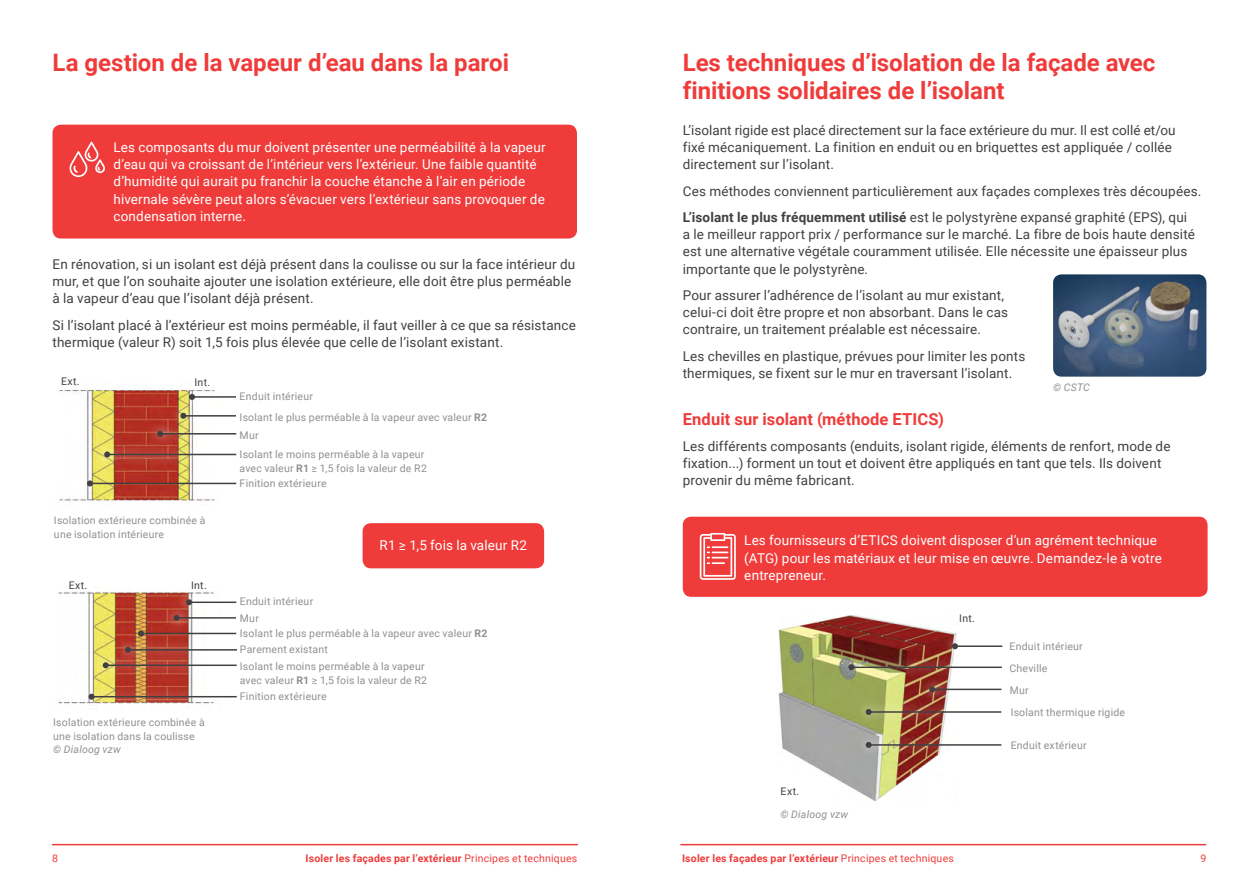
<style>
.page{position:relative;width:1259px;height:893px;background:#fff}
.page>*{position:absolute;margin:0;border:0;box-sizing:border-box;transform-origin:0 0}
.t1{font:700 24px/28.8px "Roboto";color:#ef3b3a}
.t2{font:700 16.5px "Roboto";letter-spacing:.005em;color:#ef3b3a}
.t3{font:13.5px/17.2px "Roboto";letter-spacing:.01em;color:#414042}
.t4{font:13.5px/17.2px "Roboto";letter-spacing:.01em;color:#fff}
.t5{font:10.5px/13.5px "Roboto";letter-spacing:.02em;color:#909092}
.t6{font:700 10.5px "Roboto";letter-spacing:.02em;color:#ef3b3a}
.t7{font:italic 10.5px "Roboto";letter-spacing:.02em;color:#909092}
.t8{font:10.5px "Roboto";letter-spacing:.035em;color:#414042}
.t9{font:10.5px "Roboto";color:#ef3b3a}
.s1{font-weight:700}
.s2{font-weight:400}
</style>
<div class="page">
<hr style="left:52px;top:844px;width:525px;height:1px;background:#ef3b3a">
<hr style="left:681px;top:844px;width:524px;height:1px;background:#ef3b3a">
<div style="left:362px;top:523px;width:182px;height:45px;background:#ef3b3a;border-radius:9px"></div>
<img style="left:58px;top:388px;width:164px;height:115px">
<div style="left:179px;top:385px;width:66px;height:24px;background:#fff;opacity:.75"></div>
<hr style="left:192px;top:396px;width:44px;height:2px;background:#414042">
<svg style="left:189px;top:394px;width:6px;height:6px"></svg>
<div style="left:147px;top:422px;width:98px;height:24px;background:#fff;opacity:.75"></div>
<hr style="left:160px;top:433px;width:76px;height:1px;background:#414042">
<svg style="left:157px;top:431px;width:6px;height:6px"></svg>
<div style="left:171px;top:404px;width:74px;height:24px;background:#fff;opacity:.75"></div>
<hr style="left:183px;top:415px;width:53px;height:2px;background:#414042">
<svg style="left:180px;top:413px;width:6px;height:6px"></svg>
<div style="left:95px;top:442px;width:150px;height:25px;background:#fff;opacity:.75"></div>
<hr style="left:107px;top:454px;width:129px;height:1px;background:#414042">
<svg style="left:104px;top:451px;width:6px;height:6px"></svg>
<hr style="left:90px;top:483px;width:146px;height:1px;background:#414042">
<svg style="left:87px;top:480px;width:6px;height:6px"></svg>
<img style="left:58px;top:591px;width:164px;height:113px">
<div style="left:177px;top:590px;width:68px;height:25px;background:#fff;opacity:.75"></div>
<hr style="left:189px;top:601px;width:47px;height:2px;background:#414042">
<svg style="left:186px;top:599px;width:6px;height:6px"></svg>
<div style="left:165px;top:606px;width:80px;height:24px;background:#fff;opacity:.75"></div>
<hr style="left:176px;top:617px;width:60px;height:2px;background:#414042">
<svg style="left:173px;top:615px;width:6px;height:6px"></svg>
<div style="left:116px;top:638px;width:130px;height:24px;background:#fff;opacity:.75"></div>
<hr style="left:128px;top:649px;width:109px;height:2px;background:#414042">
<svg style="left:125px;top:647px;width:6px;height:6px"></svg>
<div style="left:93px;top:653px;width:152px;height:25px;background:#fff;opacity:.75"></div>
<hr style="left:106px;top:664px;width:131px;height:2px;background:#414042">
<svg style="left:103px;top:662px;width:6px;height:6px"></svg>
<div style="left:79px;top:685px;width:167px;height:24px;background:#fff;opacity:.75"></div>
<hr style="left:91px;top:696px;width:146px;height:1px;background:#414042">
<svg style="left:88px;top:694px;width:6px;height:6px"></svg>
<hr style="left:141px;top:633px;width:95px;height:1px;background:#414042">
<svg style="left:138px;top:630px;width:6px;height:6px"></svg>
<div style="left:683px;top:517px;width:524px;height:80px;background:#ef3b3a;border-radius:9px"></div>
<svg style="left:700px;top:533px;width:36px;height:47px"></svg>
<img style="left:778px;top:615px;width:179px;height:186px">
<div style="left:943px;top:634px;width:68px;height:25px;background:#fff;opacity:.75"></div>
<hr style="left:955px;top:645px;width:47px;height:2px;background:#414042">
<svg style="left:952px;top:643px;width:6px;height:6px"></svg>
<div style="left:920px;top:677px;width:90px;height:25px;background:#fff;opacity:.75"></div>
<hr style="left:932px;top:689px;width:69px;height:1px;background:#414042">
<svg style="left:929px;top:686px;width:6px;height:6px"></svg>
<div style="left:856px;top:700px;width:154px;height:25px;background:#fff;opacity:.75"></div>
<hr style="left:868px;top:711px;width:133px;height:2px;background:#414042">
<svg style="left:865px;top:709px;width:6px;height:6px"></svg>
<div style="left:856px;top:733px;width:154px;height:24px;background:#fff;opacity:.75"></div>
<hr style="left:868px;top:744px;width:133px;height:2px;background:#414042">
<svg style="left:865px;top:742px;width:6px;height:6px"></svg>
<div style="left:53px;top:125px;width:524px;height:114px;background:#ef3b3a;border-radius:9px"></div>
<svg style="left:69px;top:142px;width:36px;height:35px"></svg>
<img style="left:1053px;top:274px;width:153px;height:103px">
<div style="left:839px;top:655px;width:171px;height:25px;background:#fff;opacity:.75"></div>
<hr style="left:851px;top:666px;width:151px;height:2px;background:#414042">
<svg style="left:848px;top:664px;width:6px;height:6px"></svg>
<h1 class="t1" style="left:52px;top:47px;width:458px">La gestion de la vapeur d’eau dans la paroi</h1>
<p class="t4" style="left:113px;top:138px;width:433px">Les composants du mur doivent présenter une perméabilité à la vapeur d’eau qui va croissant de l’intérieur vers l’extérieur. Une faible quantité d’humidité qui aurait pu franchir la couche étanche à l’air en période hivernale sévère peut alors s’évacuer vers l’extérieur sans provoquer de condensation interne.</p>
<p class="t3" style="left:52px;top:255px;width:524px">En rénovation, si un isolant est déjà présent dans la coulisse ou sur la face intérieur du mur, et que l’on souhaite ajouter une isolation extérieure, elle doit être plus perméable à la vapeur d’eau que l’isolant déjà présent.</p>
<p class="t3" style="left:52px;top:316px;width:525px">Si l’isolant placé à l’extérieur est moins perméable, il faut veiller à ce que sa résistance thermique (valeur R) soit 1,5 fois plus élevée que celle de l’isolant existant.</p>
<p class="t8" style="left:61px;top:374px;width:20px">Ext.</p>
<p class="t8" style="left:195px;top:375px;width:17px">Int.</p>
<p class="t5" style="left:54px;top:513px;width:153px">Isolation extérieure combinée à une isolation intérieure</p>
<p class="t8" style="left:69px;top:578px;width:20px">Ext.</p>
<p class="t8" style="left:191px;top:578px;width:17px">Int.</p>
<p class="t5" style="left:53px;top:716px;width:153px">Isolation extérieure combinée à une isolation dans la coulisse</p>
<p class="t7" style="left:53px;top:742px;width:69px">© Dialoog vzw</p>
<p class="t5" style="left:240px;top:389px;width:75px">Enduit intérieur</p>
<p class="t5" style="left:240px;top:410px;width:249px">Isolant le plus perméable à la vapeur avec valeur <span class="s1">R2</span></p>
<p class="t5" style="left:240px;top:428px;width:21px">Mur</p>
<p class="t5" style="left:240px;top:448px;width:189px">Isolant le moins perméable à la vapeur avec valeur <span class="s1">R1</span> ≥ 1,5 fois la valeur de R2</p>
<p class="t5" style="left:240px;top:476px;width:88px">Finition extérieure</p>
<p class="t5" style="left:240px;top:594px;width:75px">Enduit intérieur</p>
<p class="t5" style="left:240px;top:611px;width:21px">Mur</p>
<p class="t4" style="left:379px;top:536px;width:149px">R1 ≥ 1,5 fois la valeur R2</p>
<p class="t5" style="left:240px;top:626px;width:249px">Isolant le plus perméable à la vapeur avec valeur <span class="s1">R2</span></p>
<p class="t5" style="left:240px;top:642px;width:89px">Parement existant</p>
<p class="t5" style="left:240px;top:660px;width:189px">Isolant le moins perméable à la vapeur avec valeur <span class="s1">R1</span> ≥ 1,5 fois la valeur de R2</p>
<p class="t5" style="left:240px;top:689px;width:88px">Finition extérieure</p>
<h1 class="t1" style="left:683px;top:47px;width:474px">Les techniques d’isolation de la façade avec finitions solidaires de l’isolant</h1>
<p class="t3" style="left:683px;top:121px;width:494px">L’isolant rigide est placé directement sur la face extérieure du mur. Il est collé et/ou fixé mécaniquement. La finition en enduit ou en briquettes est appliquée / collée directement sur l’isolant.</p>
<p class="t3" style="left:683px;top:177px;width:520px;line-height:26.2px">Ces méthodes conviennent particulièrement aux façades complexes très découpées.<br><span class="s1">L’isolant le plus fréquemment utilisé</span> est le polystyrène expansé graphité (EPS), qui</p>
<p class="t3" style="left:683px;top:225px;width:514px">a le meilleur rapport prix / performance sur le marché. La fibre de bois haute densité est une alternative végétale couramment utilisée. Elle nécessite une épaisseur plus importante que le polystyrène.</p>
<p class="t3" style="left:683px;top:286px;width:327px">Pour assurer l’adhérence de l’isolant au mur existant, celui-ci doit être propre et non absorbant. Dans le cas contraire, un traitement préalable est nécessaire.</p>
<p class="t3" style="left:683px;top:347px;width:344px">Les chevilles en plastique, prévues pour limiter les ponts thermiques, se fixent sur le mur en traversant l’isolant.</p>
<p class="t2" style="left:683px;top:407px;width:263px">Enduit sur isolant (méthode ETICS)</p>
<p class="t3" style="left:683px;top:437px;width:489px">Les différents composants (enduits, isolant rigide, éléments de renfort, mode de fixation...) forment un tout et doivent être appliqués en tant que tels. Ils doivent provenir du même fabricant.</p>
<p class="t7" style="left:1053px;top:380px;width:38px">© CSTC</p>
<p class="t4" style="left:744px;top:531px;width:419px">Les fournisseurs d’ETICS doivent disposer d’un agrément technique (ATG) pour les matériaux et leur mise en œuvre. Demandez-le à votre entrepreneur.</p>
<p class="t8" style="left:780px;top:784px;width:20px">Ext.</p>
<p class="t7" style="left:780px;top:807px;width:69px">© Dialoog vzw</p>
<p class="t8" style="left:959px;top:610px;width:17px">Int.</p>
<p class="t5" style="left:1009px;top:639px;width:75px">Enduit intérieur</p>
<p class="t5" style="left:1009px;top:661px;width:39px">Cheville</p>
<p class="t5" style="left:1009px;top:679px;width:117px;line-height:21.8px">Mur<br>Isolant thermique rigide</p>
<p class="t5" style="left:1010px;top:738px;width:77px">Enduit extérieur</p>
<p class="t9" style="left:52px;top:851px;width:7px">8</p>
<p class="t6" style="left:305px;top:851px;width:273px">Isoler les façades par l’extérieur <span class="s2">Principes et techniques</span></p>
<p class="t6" style="left:682px;top:851px;width:273px">Isoler les façades par l’extérieur <span class="s2">Principes et techniques</span></p>
<p class="t9" style="left:1200px;top:850px;width:7px">9</p>
</div>
